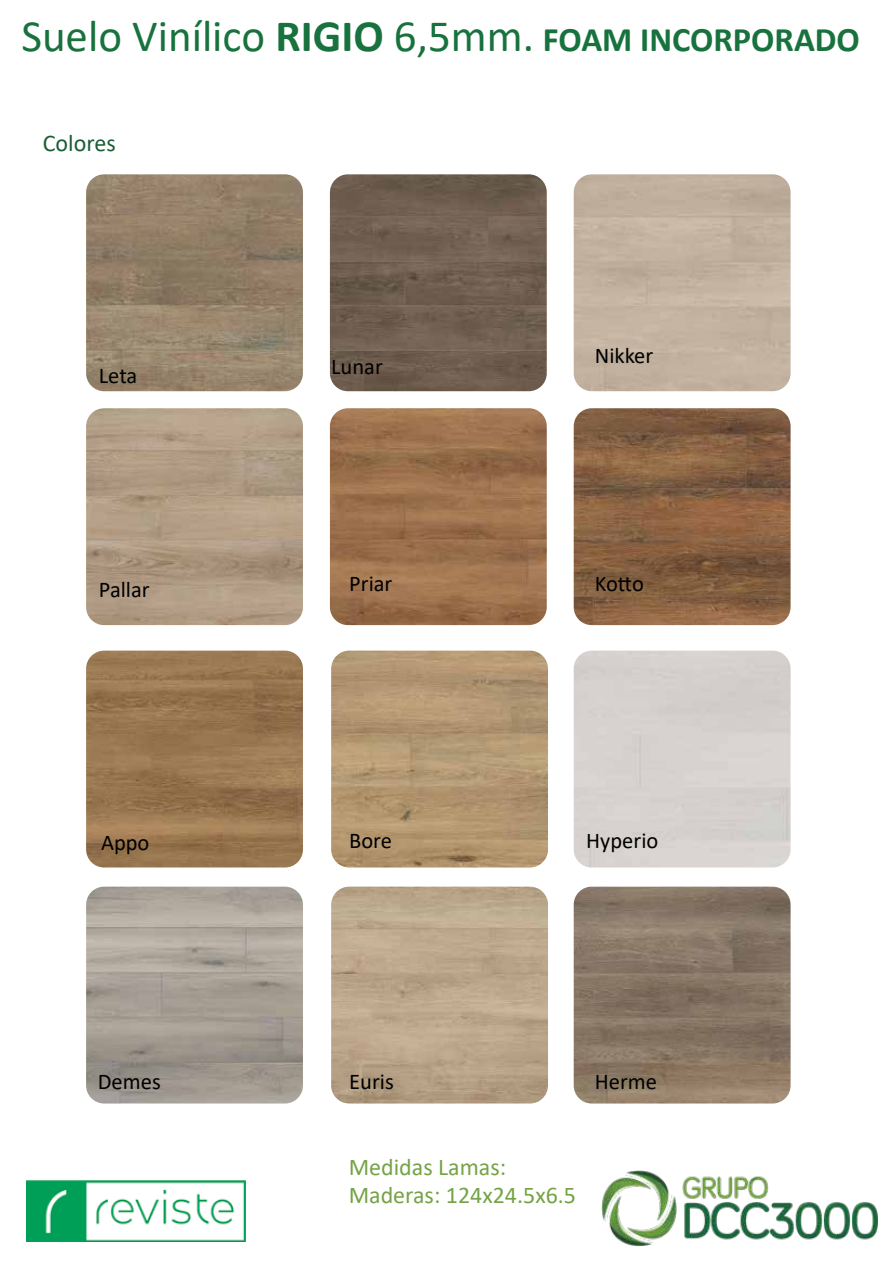
<style>
.page{position:relative;width:893px;height:1263px;background:#fff}
.page>*{position:absolute;margin:0;border:0;box-sizing:border-box;transform-origin:0 0}
.t1{font:45px "Calibri";color:#18723d}
.t2{font:24px/28.8px "Calibri";color:#75a346}
.t3{font:24px "Calibri";color:#195d36}
.t4{font:22.5px "Calibri";color:#000}
.s1{font-weight:700}
.s2{font-weight:700;font-size:34.5px}
</style>
<div class="page">
<img style="left:86px;top:174px;width:217px;height:217px">
<img style="left:330px;top:174px;width:217px;height:217px">
<img style="left:574px;top:174px;width:217px;height:217px">
<img style="left:86px;top:408px;width:217px;height:217px">
<img style="left:330px;top:408px;width:217px;height:217px">
<img style="left:601px;top:1170px;width:276px;height:76px">
<img style="left:26px;top:1181px;width:220px;height:60px">
<img style="left:574px;top:408px;width:217px;height:217px">
<img style="left:86px;top:651px;width:217px;height:216px">
<img style="left:331px;top:651px;width:217px;height:216px">
<div style="left:574px;top:651px;width:217px;height:216px;background:#d7d2cf"></div>
<img style="left:86px;top:887px;width:217px;height:216px">
<img style="left:331px;top:887px;width:217px;height:216px">
<img style="left:574px;top:887px;width:217px;height:216px">
<h1 class="t1" style="left:21px;top:5px;width:840px">Suelo Vinílico <span class="s1">RIGIO</span> 6,5mm. <span class="s2">FOAM INCORPORADO</span></h1>
<p class="t3" style="left:43px;top:126px;width:75px">Colores</p>
<p class="t4" style="left:99px;top:359px;width:40px">Leta</p>
<p class="t4" style="left:331px;top:351px;width:53px">Lunar</p>
<p class="t4" style="left:99px;top:574px;width:52px">Pallar</p>
<p class="t4" style="left:349px;top:568px;width:45px">Priar</p>
<p class="t4" style="left:595px;top:340px;width:60px">Nikker</p>
<p class="t4" style="left:595px;top:568px;width:51px">Kotto</p>
<p class="t4" style="left:101px;top:827px;width:50px">Appo</p>
<p class="t4" style="left:349px;top:825px;width:44px">Bore</p>
<p class="t4" style="left:586px;top:825px;width:74px">Hyperio</p>
<p class="t4" style="left:98px;top:1065px;width:65px">Demes</p>
<p class="t4" style="left:349px;top:1065px;width:46px">Euris</p>
<p class="t4" style="left:595px;top:1065px;width:64px">Herme</p>
<p class="t2" style="left:349px;top:1152px;width:229px">Medidas Lamas:<br>Maderas: 124x24.5x6.5</p>
</div>
